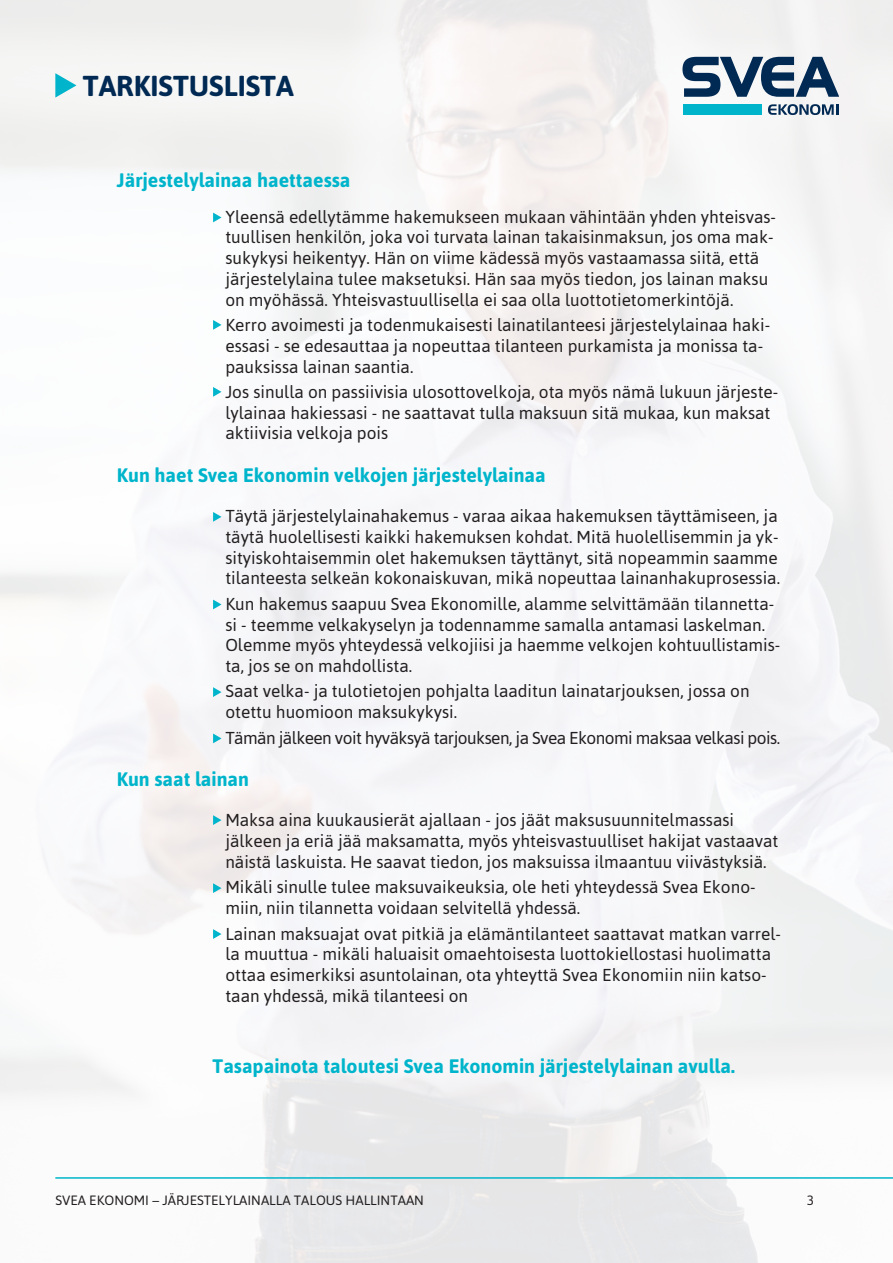
<style>
.page{position:relative;width:893px;height:1263px;background:#fff}
.page>*{position:absolute;margin:0;border:0;box-sizing:border-box;transform-origin:0 0}
.t1{font:700 28.8px "Asap";color:#002953}
.t2{font:700 19.5px "Asap";color:#00b5cb}
.t3{font:17.25px/20.7px "Asap";color:#231f20}
.t4{font:17.25px "Asap";letter-spacing:-.03em;color:#231f20}
.t5{font:13.5px "Asap";color:#231f20}
</style>
<div class="page">
<img style="left:0;top:0;width:893px;height:1263px">
<svg style="left:55px;top:73px;width:21px;height:25px"></svg>
<hr style="left:55px;top:1177px;width:838px;height:2px;background:#00b5cb">
<svg style="left:768px;top:104px;width:70px;height:11px"></svg>
<svg style="left:682px;top:57px;width:157px;height:40px"></svg>
<div style="left:684px;top:104px;width:78px;height:11px;background:#00b5cb"></div>
<svg style="left:213px;top:213px;width:9px;height:9px"></svg>
<svg style="left:213px;top:320px;width:9px;height:10px"></svg>
<svg style="left:213px;top:387px;width:9px;height:10px"></svg>
<svg style="left:213px;top:512px;width:9px;height:10px"></svg>
<svg style="left:213px;top:600px;width:9px;height:9px"></svg>
<svg style="left:213px;top:687px;width:9px;height:10px"></svg>
<svg style="left:213px;top:733px;width:9px;height:10px"></svg>
<svg style="left:213px;top:815px;width:9px;height:10px"></svg>
<svg style="left:213px;top:883px;width:9px;height:10px"></svg>
<svg style="left:213px;top:929px;width:9px;height:10px"></svg>
<p class="t1" style="left:83px;top:69px;width:212px">TARKISTUSLISTA</p>
<p class="t2" style="left:117px;top:168px;width:235px">Järjestelylainaa haettaessa</p>
<p class="t3" style="left:225px;top:206px;width:552px">Yleensä edellytämme hakemukseen mukaan vähintään yhden yhteisvas&shy;tuullisen henkilön, joka voi turvata lainan takaisinmaksun, jos oma mak&shy;sukykysi heikentyy. Hän on viime kädessä myös vastaamassa siitä, että järjestelylaina tulee maksetuksi. Hän saa myös tiedon, jos lainan maksu on myöhässä. Yhteisvastuullisella ei saa olla luottotietomerkintöjä.</p>
<p class="t3" style="left:225px;top:315px;width:546px">Kerro avoimesti ja todenmukaisesti lainatilanteesi järjestelylainaa haki&shy;essasi - se edesauttaa ja nopeuttaa tilanteen purkamista ja monissa ta&shy;pauksissa lainan saantia.</p>
<p class="t3" style="left:225px;top:381px;width:555px">Jos sinulla on passiivisia ulosottovelkoja, ota myös nämä lukuun järjeste&shy;lylainaa hakiessasi - ne saattavat tulla maksuun sitä mukaa, kun maksat aktiivisia velkoja pois</p>
<p class="t2" style="left:117px;top:463px;width:430px">Kun haet Svea Ekonomin velkojen järjestelylainaa</p>
<p class="t3" style="left:225px;top:506px;width:556px">Täytä järjestelylainahakemus - varaa aikaa hakemuksen täyttämiseen, ja täytä huolellisesti kaikki hakemuksen kohdat. Mitä huolellisemmin ja yk&shy;sityiskohtaisemmin olet hakemuksen täyttänyt, sitä nopeammin saamme tilanteesta selkeän kokonaiskuvan, mikä nopeuttaa lainanhakuprosessia.</p>
<p class="t3" style="left:225px;top:593px;width:557px">Kun hakemus saapuu Svea Ekonomille, alamme selvittämään tilannetta&shy;si - teemme velkakyselyn ja todennamme samalla antamasi laskelman.<br>Olemme myös yhteydessä velkojiisi ja haemme velkojen kohtuullistamis&shy;ta, jos se on mahdollista.</p>
<p class="t3" style="left:225px;top:681px;width:526px">Saat velka- ja tulotietojen pohjalta laaditun lainatarjouksen, jossa on otettu huomioon maksukykysi.</p>
<p class="t4" style="left:225px;top:727px;width:556px">Tämän jälkeen voit hyväksyä tarjouksen, ja Svea Ekonomi maksaa velkasi pois.</p>
<p class="t2" style="left:117px;top:767px;width:134px">Kun saat lainan</p>
<p class="t3" style="left:225px;top:810px;width:555px">Maksa aina kuukausierät ajallaan - jos jäät maksusuunnitelmassasi jälkeen ja eriä jää maksamatta, myös yhteisvastuulliset hakijat vastaavat näistä laskuista. He saavat tiedon, jos maksuissa ilmaantuu viivästyksiä.</p>
<p class="t3" style="left:225px;top:877px;width:532px">Mikäli sinulle tulee maksuvaikeuksia, ole heti yhteydessä Svea Ekono&shy;miin, niin tilannetta voidaan selvitellä yhdessä.</p>
<p class="t3" style="left:225px;top:923px;width:557px">Lainan maksuajat ovat pitkiä ja elämäntilanteet saattavat matkan varrel&shy;la muuttua - mikäli haluaisit omaehtoisesta luottokiellostasi huolimatta ottaa esimerkiksi asuntolainan, ota yhteyttä Svea Ekonomiin niin katso&shy;taan yhdessä, mikä tilanteesi on</p>
<p class="t2" style="left:213px;top:1054px;width:524px">Tasapainota taloutesi Svea Ekonomin järjestelylainan avulla.</p>
<p class="t5" style="left:55px;top:1193px;width:370px">SVEA EKONOMI – JÄRJESTELYLAINALLA TALOUS HALLINTAAN</p>
<p class="t5" style="left:807px;top:1193px;width:9px">3</p>
</div>
